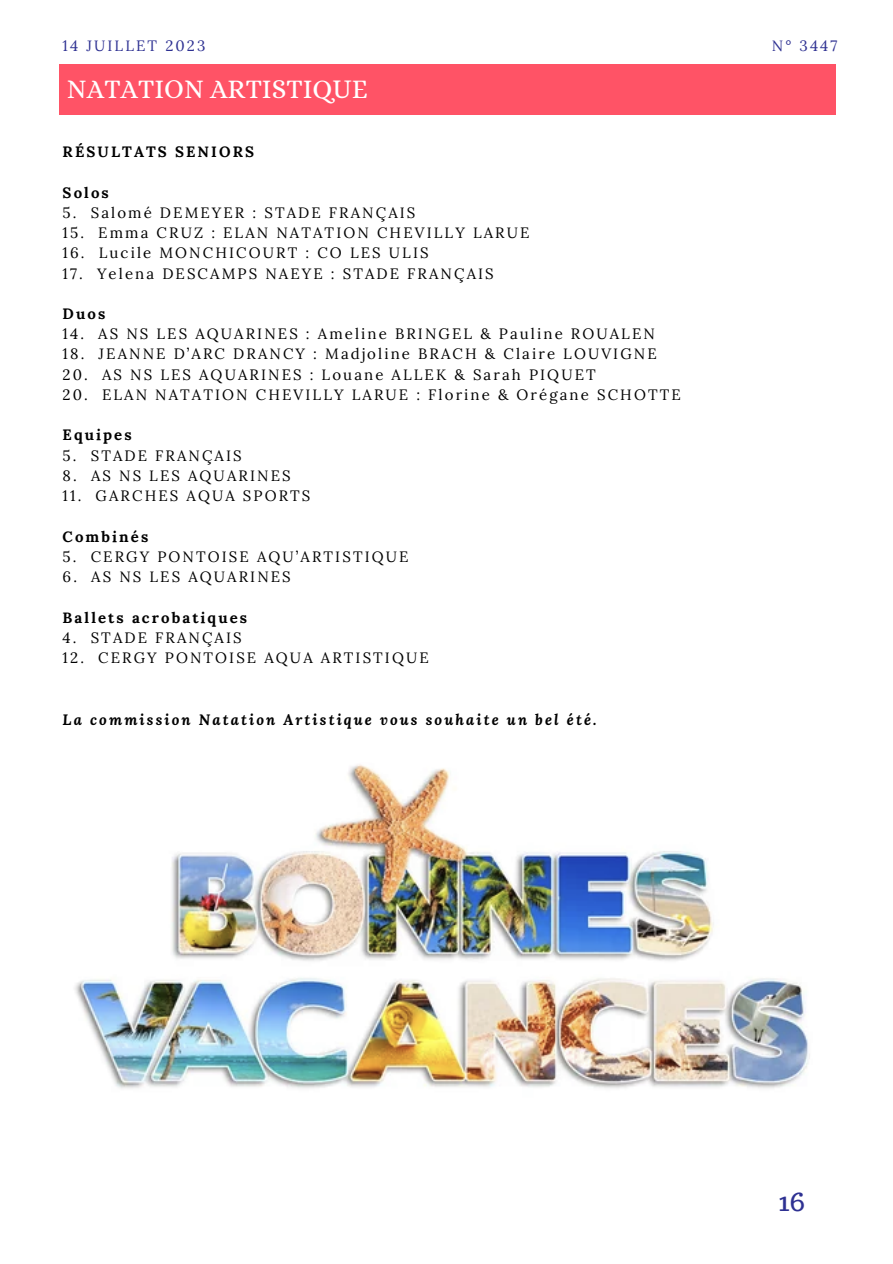
<style>
.page{position:relative;width:893px;height:1264px;background:#fff}
.page>*{position:absolute;margin:0;border:0;box-sizing:border-box;transform-origin:0 0}
.t1{font:27px "Alice";color:#fff}
.t2{font:27px "Trocchi";color:#2e3192}
.t3{font:15px "Lora";letter-spacing:.14em;color:#000}
.t4{font:700 15px "Lora";letter-spacing:.14em;color:#000}
.t5{font:italic 700 15px "Lora";letter-spacing:.14em;color:#000}
.t6{font:15px "Lora";letter-spacing:.14em;color:#2e3192}
</style>
<div class="page">
<div style="left:59px;top:64px;width:776px;height:51px;background:#ff5366"></div>
<img style="left:74px;top:764px;width:736px;height:325px">
<p class="t6" style="left:63px;top:36px;width:144px">14 JUILLET 2023</p>
<p class="t6" style="left:771px;top:36px;width:67px">N° 3447</p>
<p class="t1" style="left:67px;top:73px;width:302px">NATATION ARTISTIQUE</p>
<p class="t4" style="left:63px;top:142px;width:193px">RÉSULTATS SENIORS</p>
<p class="t4" style="left:63px;top:182px;width:48px">Solos</p>
<p class="t3" style="left:63px;top:203px;width:354px">5. Salomé DEMEYER : STADE FRANÇAIS</p>
<p class="t3" style="left:63px;top:223px;width:468px">15. Emma CRUZ : ELAN NATATION CHEVILLY LARUE</p>
<p class="t3" style="left:63px;top:243px;width:367px">16. Lucile MONCHICOURT : CO LES ULIS</p>
<p class="t3" style="left:63px;top:263px;width:432px">17. Yelena DESCAMPS NAEYE : STADE FRANÇAIS</p>
<p class="t4" style="left:63px;top:304px;width:44px">Duos</p>
<p class="t3" style="left:63px;top:324px;width:593px">14. AS NS LES AQUARINES : Ameline BRINGEL &amp; Pauline ROUALEN</p>
<p class="t3" style="left:63px;top:344px;width:595px">18. JEANNE D’ARC DRANCY : Madjoline BRACH &amp; Claire LOUVIGNE</p>
<p class="t3" style="left:63px;top:364px;width:534px">20. AS NS LES AQUARINES : Louane ALLEK &amp; Sarah PIQUET</p>
<p class="t3" style="left:63px;top:385px;width:619px">20. ELAN NATATION CHEVILLY LARUE : Florine &amp; Orégane SCHOTTE</p>
<p class="t4" style="left:63px;top:425px;width:71px">Equipes</p>
<p class="t3" style="left:63px;top:445px;width:181px">5. STADE FRANÇAIS</p>
<p class="t3" style="left:63px;top:466px;width:229px">8. AS NS LES AQUARINES</p>
<p class="t3" style="left:63px;top:486px;width:249px">11. GARCHES AQUA SPORTS</p>
<p class="t4" style="left:63px;top:526px;width:87px">Combinés</p>
<p class="t3" style="left:63px;top:547px;width:347px">5. CERGY PONTOISE AQU’ARTISTIQUE</p>
<p class="t3" style="left:63px;top:567px;width:230px">6. AS NS LES AQUARINES</p>
<p class="t4" style="left:63px;top:607px;width:186px">Ballets acrobatiques</p>
<p class="t3" style="left:63px;top:627px;width:181px">4. STADE FRANÇAIS</p>
<p class="t3" style="left:63px;top:648px;width:367px">12. CERGY PONTOISE AQUA ARTISTIQUE</p>
<p class="t5" style="left:63px;top:709px;width:535px">La commission Natation Artistique vous souhaite un bel été.</p>
<p class="t2" style="left:778px;top:1183px;width:29px">16</p>
</div>
